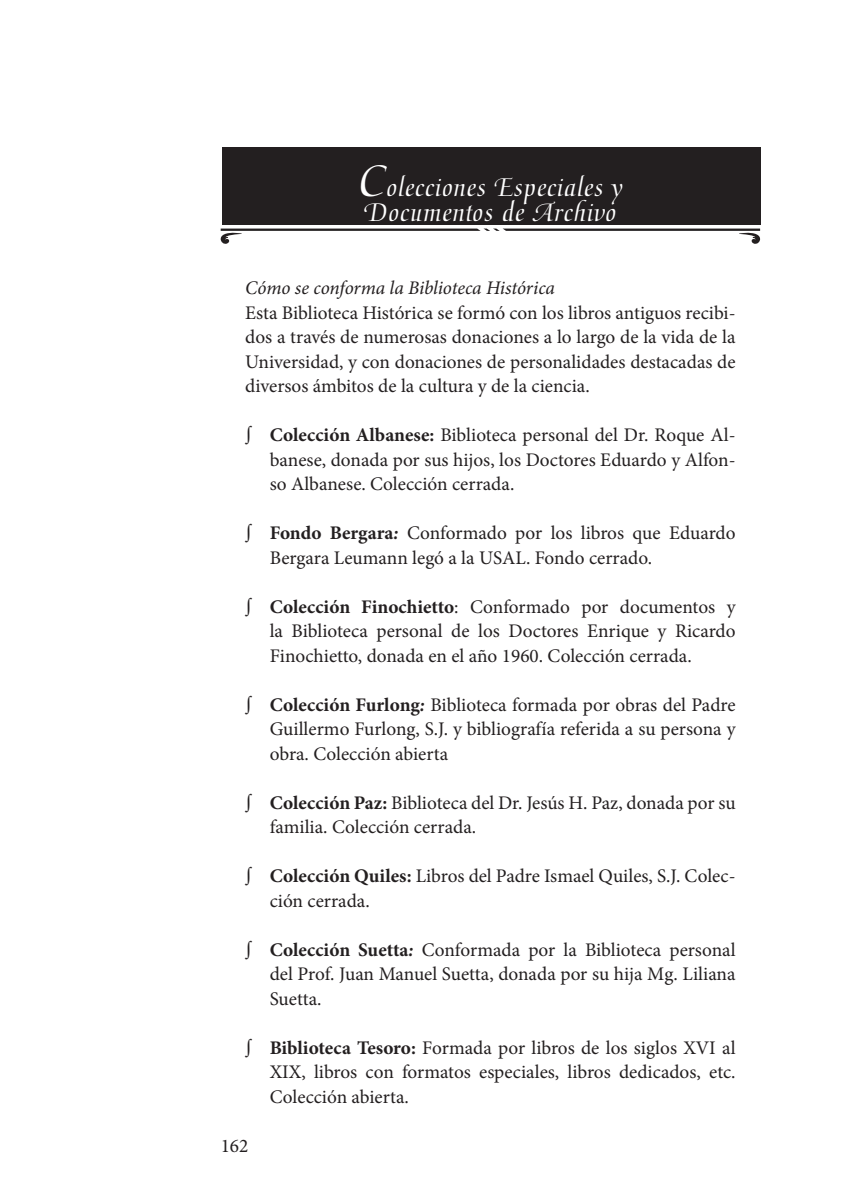
<style>
.page{position:relative;width:844px;height:1191px;background:#fff}
.page>*{position:absolute;margin:0;border:0;box-sizing:border-box;transform-origin:0 0}
.Título{font:28px "Medici Script LT Std";letter-spacing:.025em;color:#fff}
.Primer_Párrafo{font:19.25px/24.5px "Minion Pro";color:#231f20;text-align:justify}
.Primer_Párrafo-2{font:italic 19.25px "Minion Pro";letter-spacing:-.01em;color:#231f20}
.s1{font-size:49px}
.s2{font-weight:700}
.s3{font-weight:700;font-style:italic}
</style>
<div class="page">
<div style="left:222px;top:147px;width:538px;height:78px;background:#231f20"></div>
<svg style="left:220px;top:228px;width:541px;height:16px"></svg>
<p class="Título" style="left:358px;top:171px;width:266px"><span class="s1">C</span>olecciones Especiales y</p>
<p class="Título" style="left:364px;top:196px;width:253px">Documentos de Archivo</p>
<p class="Primer_Párrafo-2" style="left:245px;top:275px;width:311px">Cómo se conforma la Biblioteca Histórica</p>
<p class="Primer_Párrafo" style="left:245px;top:300px;width:492px">Esta Biblioteca Histórica se formó con los libros antiguos recibi&shy;dos a través de numerosas donaciones a lo largo de la vida de la Universidad, y con donaciones de personalidades destacadas de diversos ámbitos de la cultura y de la ciencia.</p>
<p class="Primer_Párrafo" style="left:270px;top:423px;width:467px;text-indent:-24px">∫ <span class="s2">Colección Albanese:</span> Biblioteca personal del Dr. Roque Al&shy;banese, donada por sus hijos, los Doctores Eduardo y Alfon&shy;so Albanese. Colección cerrada.</p>
<p class="Primer_Párrafo" style="left:270px;top:521px;width:467px;text-indent:-24px">∫ <span class="s2">Fondo Bergara</span><span class="s3">:</span> Conformado por los libros que Eduardo<br>Bergara Leumann legó a la USAL. Fondo cerrado.</p>
<p class="Primer_Párrafo" style="left:270px;top:594px;width:467px;text-indent:-24px">∫ <span class="s2">Colección Finochietto</span>: Conformado por documentos y la Biblioteca personal de los Doctores Enrique y Ricardo Finochietto, donada en el año 1960. Colección cerrada.</p>
<p class="Primer_Párrafo" style="left:270px;top:692px;width:467px;text-indent:-24px">∫ <span class="s2">Colección Furlong</span><span class="s3">:</span> Biblioteca formada por obras del Padre Guillermo Furlong, S.J. y bibliografía referida a su persona y obra. Colección abierta</p>
<p class="Primer_Párrafo" style="left:270px;top:790px;width:467px;text-indent:-24px">∫ <span class="s2">Colección Paz:</span> Biblioteca del Dr. Jesús H. Paz, donada por su familia. Colección cerrada.</p>
<p class="Primer_Párrafo" style="left:270px;top:864px;width:467px;text-indent:-24px">∫ <span class="s2">Colección Quiles:</span> Libros del Padre Ismael Quiles, S.J. Colec&shy;ción cerrada.</p>
<p class="Primer_Párrafo" style="left:270px;top:937px;width:467px;text-indent:-24px">∫ <span class="s2">Colección Suetta</span><span class="s3">:</span> Conformada por la Biblioteca personal del Prof. Juan Manuel Suetta, donada por su hija Mg. Liliana Suetta.</p>
<p class="Primer_Párrafo" style="left:270px;top:1035px;width:467px;text-indent:-24px">∫ <span class="s2">Biblioteca Tesoro:</span> Formada por libros de los siglos XVI al XIX, libros con formatos especiales, libros dedicados, etc.<br>Colección abierta.</p>
<p class="Primer_Párrafo" style="left:220px;top:1133px;width:29px">162</p>
</div>
